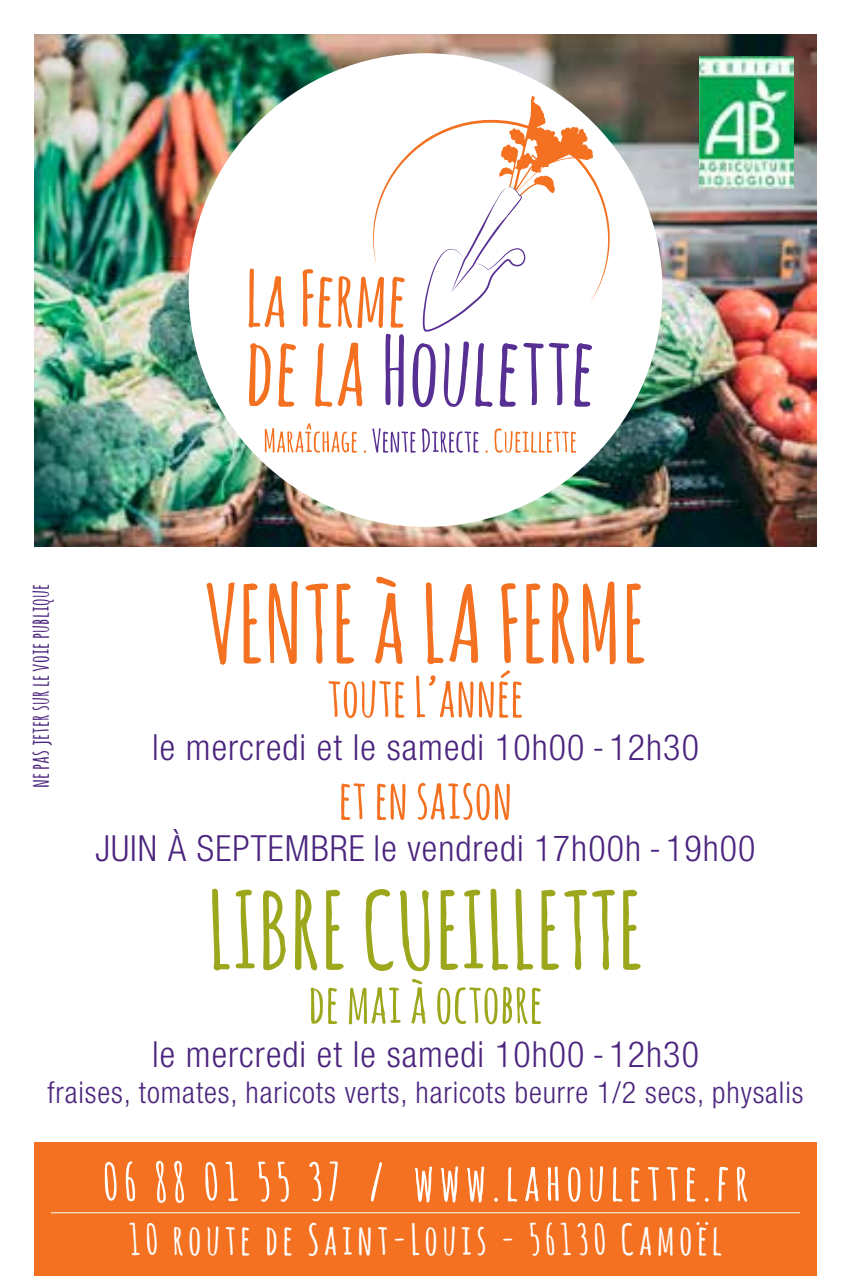
<style>
.page{position:relative;width:851px;height:1276px;background:#fff}
.page>*{position:absolute;margin:0;border:0;box-sizing:border-box;transform-origin:0 0}
.t1{font:700 105px "Amatic SC";color:#9ca71c}
.t2{font:700 105px "Amatic SC";color:#f37121}
.t3{font:700 54px "Amatic SC";color:#f37121}
.t4{font:700 54px "Amatic SC";color:#9ca71c}
.t5{font:700 51px "Amatic SC";letter-spacing:.1em;color:#fff}
.t6{font:700 42px "Amatic SC";letter-spacing:.1em;color:#fff}
.t7{font:300 condensed 36px "Helvetica Neue";letter-spacing:.03em;color:#4b257e}
.t8{font:300 condensed 30px "Helvetica Neue";letter-spacing:.03em;color:#4b257e}
.t9{font:700 24px "Amatic SC";color:#4b257e}
</style>
<div class="page">
<img style="left:34px;top:34px;width:782px;height:512px">
<div style="left:188px;top:53px;width:474px;height:474px;background:#fff;border-radius:50%"></div>
<svg style="left:248px;top:268px;width:36px;height:59px"></svg>
<svg style="left:302px;top:269px;width:30px;height:59px"></svg>
<svg style="left:338px;top:276px;width:46px;height:52px"></svg>
<svg style="left:390px;top:305px;width:14px;height:23px"></svg>
<svg style="left:249px;top:343px;width:22px;height:63px"></svg>
<svg style="left:278px;top:343px;width:18px;height:64px"></svg>
<svg style="left:315px;top:343px;width:47px;height:64px"></svg>
<svg style="left:385px;top:334px;width:19px;height:73px"></svg>
<svg style="left:412px;top:343px;width:23px;height:64px"></svg>
<svg style="left:443px;top:341px;width:26px;height:66px"></svg>
<svg style="left:475px;top:343px;width:17px;height:64px"></svg>
<svg style="left:499px;top:343px;width:18px;height:64px"></svg>
<svg style="left:523px;top:343px;width:69px;height:64px"></svg>
<svg style="left:373px;top:119px;width:236px;height:186px"></svg>
<svg style="left:417px;top:94px;width:176px;height:238px"></svg>
<svg style="left:265px;top:423px;width:92px;height:30px"></svg>
<svg style="left:372px;top:428px;width:43px;height:25px"></svg>
<svg style="left:421px;top:428px;width:57px;height:25px"></svg>
<svg style="left:494px;top:428px;width:82px;height:25px"></svg>
<img style="left:699px;top:56px;width:94px;height:133px">
<div style="left:34px;top:1142px;width:782px;height:134px;background:#f37121"></div>
<hr style="left:51px;top:1212px;width:748px;height:1px;background:#fff">
<h1 class="t2" style="left:204px;top:549px;width:444px">VENTE à LA FERME</h1>
<h2 class="t3" style="left:327px;top:658px;width:198px">toute L’année</h2>
<p class="t7" style="left:152px;top:727px;width:548px">le mercredi et le samedi 10h00 - 12h30</p>
<h2 class="t3" style="left:338px;top:760px;width:175px">et en saison</h2>
<p class="t7" style="left:95px;top:828px;width:661px">juin à septembre le vendredi 17h00h - 19h00</p>
<h1 class="t1" style="left:208px;top:855px;width:437px">LIBRE CUEILLETTE</h1>
<h2 class="t4" style="left:308px;top:964px;width:236px">de mai à octobre</h2>
<p class="t7" style="left:152px;top:1033px;width:548px">le mercredi et le samedi 10h00 - 12h30</p>
<p class="t8" style="left:47px;top:1074px;width:757px">fraises, tomates, haricots verts, haricots beurre 1/2 secs, physalis</p>
<p class="t9" style="left:23px;top:788px;width:206px;rotate:-90deg">ne pas jeter sur le voie publique</p>
<h3 class="t5" style="left:102px;top:1145px;width:647px">06 88 01 55 37 / www.lahoulette.fr</h3>
<p class="t6" style="left:128px;top:1209px;width:595px">10 route de Saint-Louis - 56130 Camoël</p>
</div>
